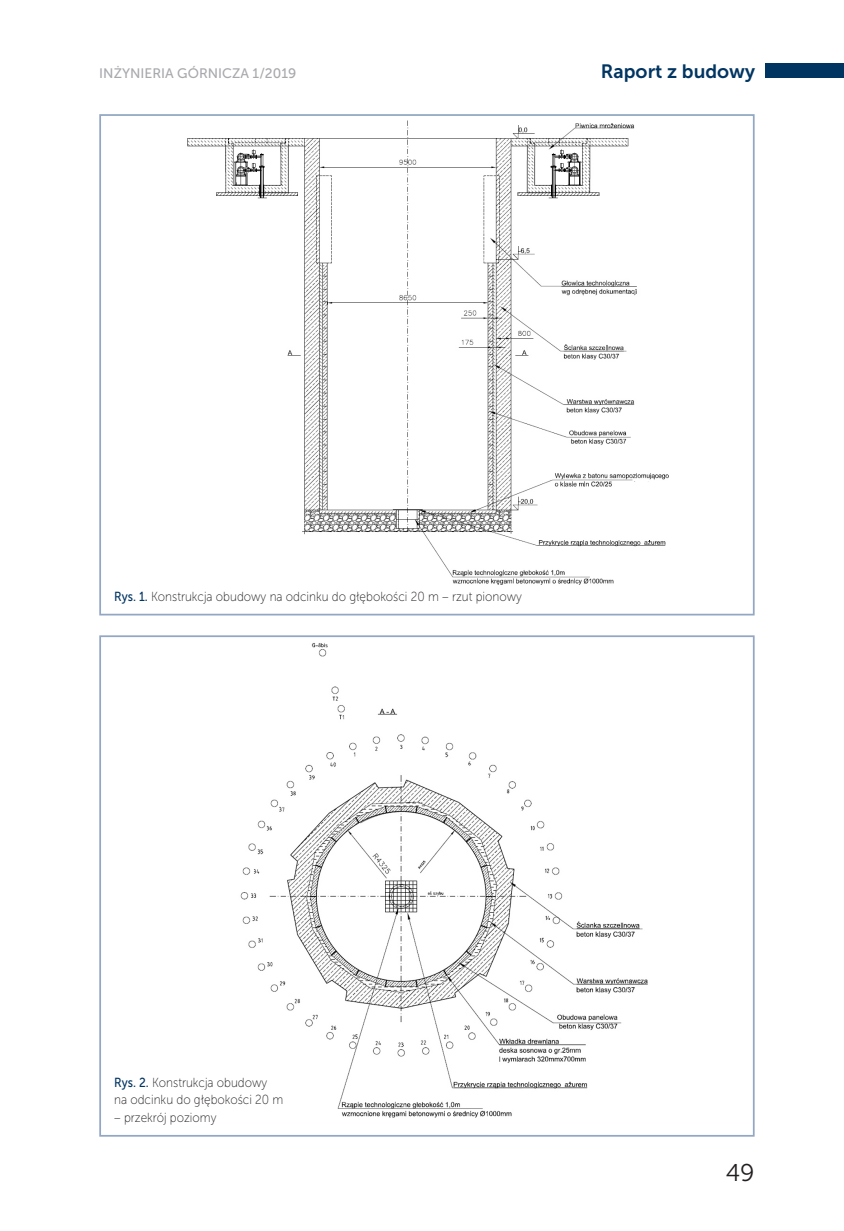
<style>
.page{position:relative;width:844px;height:1231px;background:#fff}
.page>*{position:absolute;margin:0;border:0;box-sizing:border-box;transform-origin:0 0}
.t1{font:24.15px "Museo Sans 300";color:#231f20}
.t2{font:19.25px "Museo Sans 700";color:#003562}
.t3{font:13.65px "Museo Sans 500";color:#a8a9ad}
.t4{font:13.12px/17.5px "Museo Sans 100";color:#231f20;scale:.9 1}
.s1{font-family:"Museo Sans 500";color:#003562}
</style>
<div class="page">
<div style="left:764px;top:63px;width:79px;height:15px;background:#003562"></div>
<img style="left:187px;top:120px;width:482px;height:465px">
<hr style="left:0;top:744px;width:1px;height:148px;background:#dfe4ee">
<img style="left:240px;top:643px;width:408px;height:475px">
<div style="left:99px;top:114px;width:655px;height:501px;border:2px solid #92a7c4"></div>
<div style="left:99px;top:635px;width:655px;height:501px;border:2px solid #92a7c4"></div>
<p class="t3" style="left:99px;top:66px;width:198px">INŻYNIERIA GÓRNICZA 1/2019</p>
<h2 class="t2" style="left:600px;top:61px;width:156px">Raport z budowy</h2>
<p class="t4" style="left:114px;top:587px;width:454px"><span class="s1">RYS. 1.</span> Konstrukcja obudowy na odcinku do głębokości 20 m – rzut pionowy</p>
<p class="t4" style="left:114px;top:1073px;width:189px"><span class="s1">RYS. 2.</span> Konstrukcja obudowy na odcinku do głębokości 20 m</p>
<p class="t4" style="left:114px;top:1108px;width:115px">– przekrój poziomy</p>
<h1 class="t1" style="left:725px;top:1159px;width:30px">49</h1>
</div>
